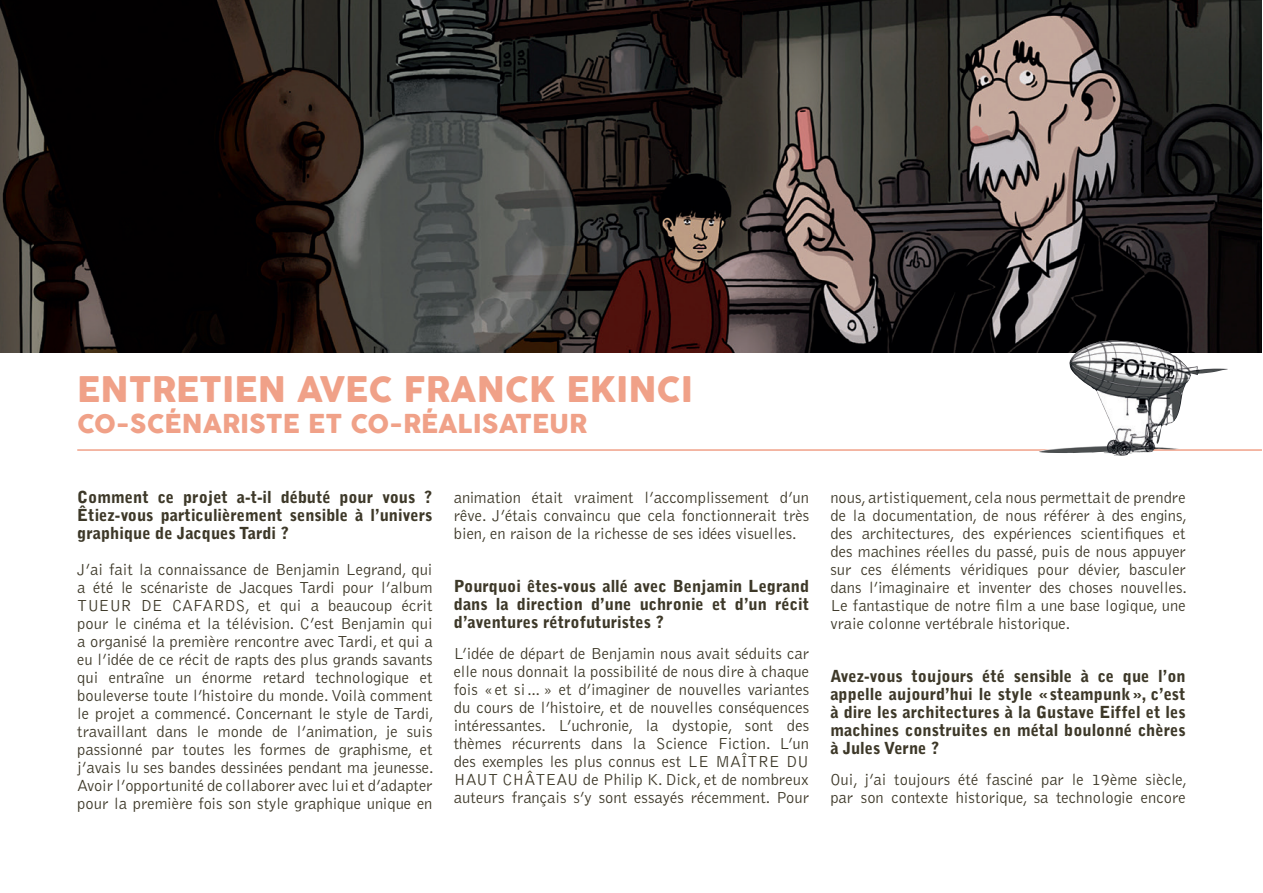
<style>
.page{position:relative;width:1263px;height:893px;background:#fff}
.page>*{position:absolute;margin:0;border:0;box-sizing:border-box;transform-origin:0 0}
.t1{font:34.5px "COCOGOOSE";color:#f0a188}
.t2{font:25.5px "COCOGOOSE";color:#f0a188}
.t3{font:300 16.5px/18px "Bell Gothic";color:#3d3828;text-align:justify}
.t4{font:900 16.5px/18px "Bell Gothic";color:#3d3828;text-align:justify}
</style>
<div class="page">
<img style="left:0;top:0;width:1262px;height:353px">
<hr style="left:77px;top:449px;width:1185px;height:2px;background:#f0a188">
<img style="left:1038px;top:341px;width:143px;height:115px">
<h1 class="t1" style="left:77px;top:366px;width:617px">ENTRETIEN AVEC FRANCK EKINCI</h1>
<h2 class="t2" style="left:77px;top:406px;width:511px">CO-SCÉNARISTE ET CO-RÉALISATEUR</h2>
<p class="t4" style="left:77px;top:488px;width:357px">Comment ce projet a-t-il débuté pour vous ?<br>Êtiez-vous particulièrement sensible à l’univers graphique de Jacques Tardi ?</p>
<p class="t3" style="left:77px;top:561px;width:358px">J’ai fait la connaissance de Benjamin Legrand, qui a été le scénariste de Jacques Tardi pour l’album TUEUR DE CAFARDS, et qui a beaucoup écrit pour le cinéma et la télévision. C’est Benjamin qui a organisé la première rencontre avec Tardi, et qui a eu l’idée de ce récit de rapts des plus grands savants qui entraîne un énorme retard technologique et bouleverse toute l’histoire du monde. Voilà comment le projet a commencé. Concernant le style de Tardi, travaillant dans le monde de l’animation, je suis passionné par toutes les formes de graphisme, et j’avais lu ses bandes dessinées pendant ma jeunesse.<br>Avoir l’opportunité de collaborer avec lui et d’adapter pour la première fois son style graphique unique en</p>
<p class="t3" style="left:454px;top:489px;width:357px">animation était vraiment l’accomplissement d’un rêve. J’étais convaincu que cela fonctionnerait très bien, en raison de la richesse de ses idées visuelles.</p>
<p class="t4" style="left:454px;top:577px;width:357px">Pourquoi êtes-vous allé avec Benjamin Legrand dans la direction d’une uchronie et d’un récit d’aventures rétrofuturistes ?</p>
<p class="t3" style="left:454px;top:645px;width:357px">L’idée de départ de Benjamin nous avait séduits car elle nous donnait la possibilité de nous dire à chaque fois «et si…» et d’imaginer de nouvelles variantes du cours de l’histoire, et de nouvelles conséquences intéressantes. L’uchronie, la dystopie, sont des thèmes récurrents dans la Science Fiction. L’un des exemples les plus connus est LE MAÎTRE DU HAUT CHÂTEAU de Philip K. Dick, et de nombreux auteurs français s’y sont essayés récemment. Pour</p>
<p class="t3" style="left:830px;top:489px;width:358px">nous, artistiquement, cela nous permettait de prendre de la documentation, de nous référer à des engins, des architectures, des expériences scientifiques et des machines réelles du passé, puis de nous appuyer sur ces éléments véridiques pour dévier, basculer dans l’imaginaire et inventer des choses nouvelles.<br>Le fantastique de notre film a une base logique, une vraie colonne vertébrale historique.</p>
<p class="t4" style="left:830px;top:667px;width:357px">Avez-vous toujours été sensible à ce que l’on appelle aujourd’hui le style «steampunk», c’est à dire les architectures à la Gustave Eiffel et les machines construites en métal boulonné chères à Jules Verne ?</p>
<p class="t3" style="left:830px;top:771px;width:358px">Oui, j’ai toujours été fasciné par le 19ème siècle, par son contexte historique, sa technologie encore</p>
</div>
